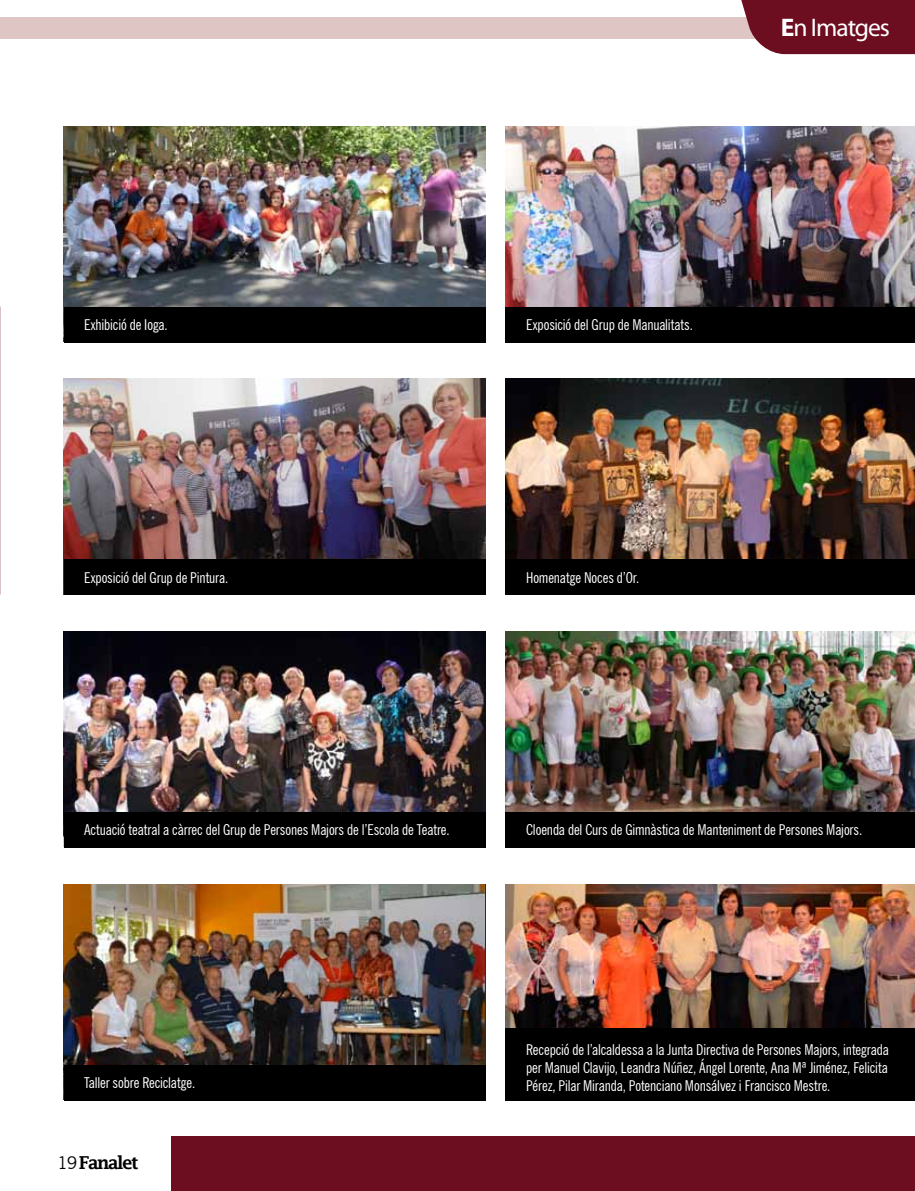
<style>
.page{position:relative;width:915px;height:1191px;background:#fff}
.page>*{position:absolute;margin:0;border:0;box-sizing:border-box;transform-origin:0 0}
.t1{font:25.5px "Myriad Pro";letter-spacing:-.04em;color:#fff}
.t2{font:600 17.85px "Lucida Fax";letter-spacing:-.08em;color:#000}
.t3{font:condensed 15px/18px "News Gothic BT";letter-spacing:-.01em;color:#fff;text-align:justify}
.s1{font-weight:700}
.s2{font-family:"News Gothic BT";font-weight:400;font-size:17.4px}
</style>
<div class="page">
<img style="left:64px;top:884px;width:421px;height:180px">
<img style="left:505px;top:884px;width:409px;height:144px">
<div style="left:64px;top:1064px;width:421px;height:36px;background:#000"></div>
<div style="left:505px;top:1028px;width:409px;height:72px;background:#000"></div>
<img style="left:64px;top:631px;width:421px;height:181px">
<img style="left:505px;top:631px;width:409px;height:181px">
<div style="left:64px;top:812px;width:421px;height:36px;background:#000"></div>
<div style="left:505px;top:812px;width:409px;height:36px;background:#000"></div>
<img style="left:64px;top:379px;width:421px;height:180px">
<img style="left:505px;top:379px;width:409px;height:180px">
<div style="left:64px;top:559px;width:421px;height:36px;background:#000"></div>
<div style="left:505px;top:559px;width:409px;height:36px;background:#000"></div>
<img style="left:64px;top:126px;width:421px;height:181px">
<img style="left:505px;top:126px;width:409px;height:181px">
<div style="left:64px;top:307px;width:421px;height:36px;background:#000"></div>
<div style="left:505px;top:307px;width:409px;height:36px;background:#000"></div>
<div style="left:0;top:17px;width:914px;height:21px;background:#dfc6c5"></div>
<svg style="left:738px;top:0;width:176px;height:54px;background:#781f30"></svg>
<div style="left:172px;top:1136px;width:742px;height:55px;background:#6d0d20"></div>
<h1 class="t1" style="left:780px;top:12px;width:111px"><span class="s1">E</span>n Imatges</h1>
<p class="t3" style="left:84px;top:316px;width:85px">Exhibició de Ioga.</p>
<p class="t3" style="left:526px;top:316px;width:168px">Exposició del Grup de Manualitats.</p>
<p class="t3" style="left:84px;top:568px;width:146px">Exposició del Grup de Pintura.</p>
<p class="t3" style="left:526px;top:568px;width:115px">Homenatge Noces d’Or.</p>
<p class="t3" style="left:84px;top:821px;width:367px">Actuació teatral a càrrec del Grup de Persones Majors de l’Escola de Teatre.</p>
<p class="t3" style="left:526px;top:821px;width:337px">Cloenda del Curs de Gimnàstica de Manteniment de Persones Majors.</p>
<p class="t3" style="left:84px;top:1073px;width:113px">Taller sobre Reciclatge.</p>
<p class="t2" style="left:58px;top:1152px;width:83px"><span class="s2">19</span> Fanalet</p>
<p class="t3" style="left:526px;top:1040px;width:364px">Recepció de l’alcaldessa a la Junta Directiva de Persones Majors, integrada per Manuel Clavijo, Leandra Núñez, Ángel Lorente, Ana Mª Jiménez, Felicita Pérez, Pilar Miranda, Potenciano Monsálvez i Francisco Mestre.</p>
</div>
